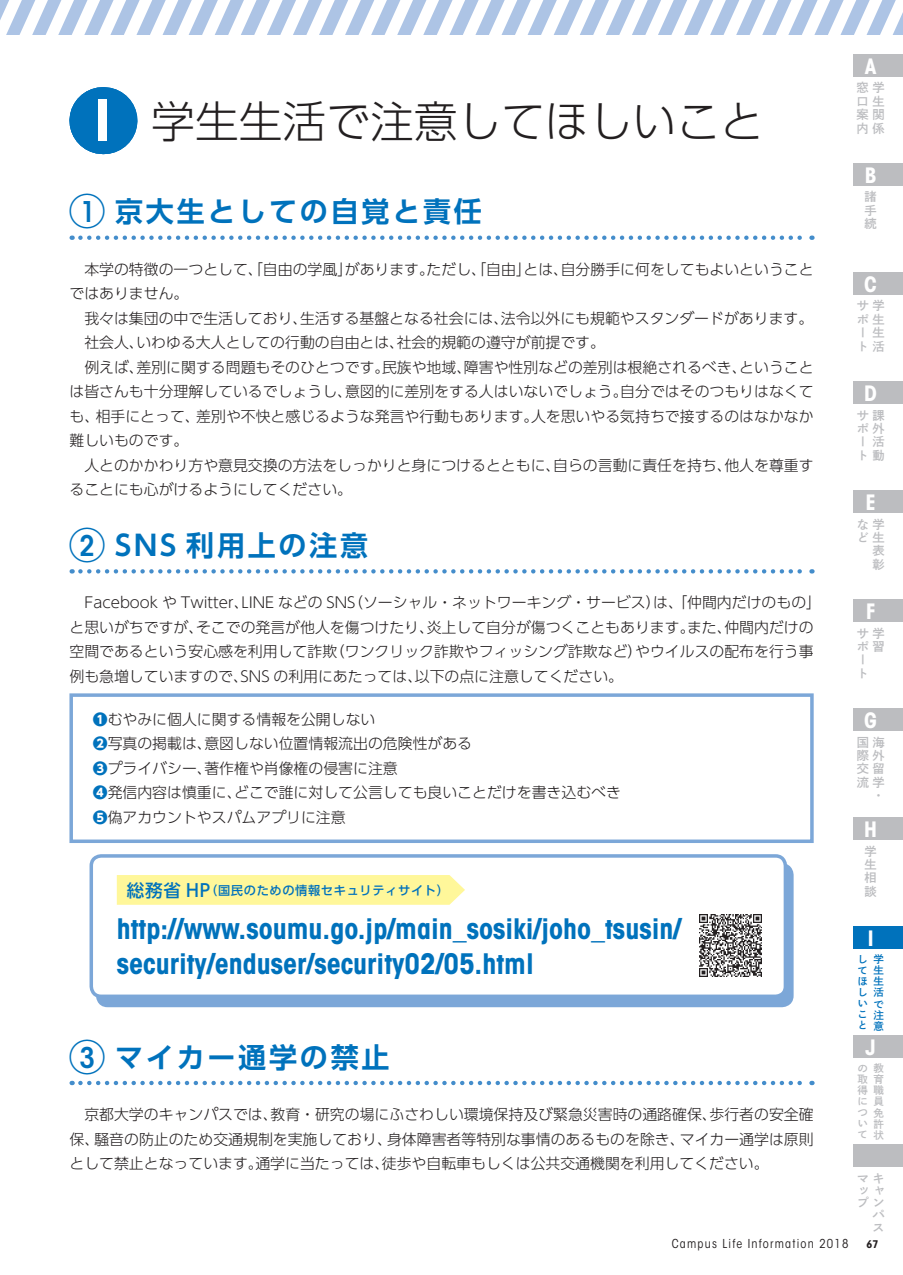
<style>
.page{position:relative;width:903px;height:1275px;background:#fff}
.page>*{position:absolute;margin:0;border:0;box-sizing:border-box;transform-origin:0 0}
.t1{font:43.75px "UD Shin Go Pr 6 N Light 90 msp RKSJ H";color:#231f20}
.t2{font:700 condensed 28px/35px "ITC Avant Garde Std";color:#0072bc}
.t3{font:28px "UD Shin Go Pr 6 N De Bold 90 msp RKSJ H";letter-spacing:.1em;color:#0072bc}
.t4{font:700 condensed 21px "ITC Avant Garde Std";color:#fff}
.t5{font:14.88px/24.5px "UD Shin Go Pr 6 N Light 90 msp RKSJ H";color:#231f20}
.t6{font:12.25px/13.5px "P Shuei Go Gin Std N B 90 msp RKSJ V";color:#bcbdc0}
.t7{font:condensed 12.25px "ITC Avant Garde Std";letter-spacing:.1em;color:#231f20}
.t8{font:12.25px "UD Shin Go Pr 6 N Medium 90 msp RKSJ H";letter-spacing:.05em;color:#0072bc}
.t9{font:10.5px/11px "P Shuei Go Gin Std N B 90 msp RKSJ V";color:#bcbdc0;text-align:justify}
.t10{font:10.5px/11px "P Shuei Go Gin Std N B 90 msp RKSJ V";color:#0072bc}
.t11{font:700 condensed 10.5px "ITC Avant Garde Std";color:#231f20}
.s1{font-family:"ITC Avant Garde Std";font-weight:700;font-stretch:condensed;font-size:56.7px;color:#fff}
.s2{font-size:39.38px}
.s3{font-family:"ITC Avant Garde Std";font-weight:600;font-stretch:condensed;font-size:28.35px}
.s4{font-family:"UD Shin Go Pr 6 N Heavy 90 msp RKSJ H";color:#0072bc}
.s5{font-size:17.5px}
</style>
<div class="page">
<div style="left:853px;top:55px;width:50px;height:22px;background:#bcbdc0"></div>
<div style="left:853px;top:164px;width:50px;height:22px;background:#bcbdc0"></div>
<div style="left:853px;top:273px;width:50px;height:22px;background:#bcbdc0"></div>
<div style="left:853px;top:382px;width:50px;height:22px;background:#bcbdc0"></div>
<div style="left:853px;top:491px;width:50px;height:22px;background:#bcbdc0"></div>
<div style="left:853px;top:600px;width:50px;height:22px;background:#bcbdc0"></div>
<div style="left:853px;top:709px;width:50px;height:22px;background:#bcbdc0"></div>
<div style="left:853px;top:818px;width:50px;height:22px;background:#bcbdc0"></div>
<div style="left:853px;top:1036px;width:50px;height:22px;background:#bcbdc0"></div>
<div style="left:853px;top:1145px;width:50px;height:22px;background:#bcbdc0"></div>
<div style="left:853px;top:927px;width:50px;height:22px;background:#0072bc"></div>
<svg style="left:0;top:0;width:903px;height:35px"></svg>
<hr style="left:103px;top:87px;width:1px;height:67px;background:#0072bc">
<svg style="left:80px;top:236px;width:732px;height:4px"></svg>
<svg style="left:80px;top:569px;width:732px;height:5px"></svg>
<svg style="left:80px;top:1081px;width:732px;height:4px"></svg>
<div style="left:69px;top:693px;width:745px;height:150px;border:4px solid #7ca7d8"></div>
<div style="left:98px;top:865px;width:694px;height:140px;background:#7ca7d8;border-radius:10px"></div>
<div style="left:96px;top:863px;width:697px;height:144px;border:4px solid #7ca7d8;border-radius:10px"></div>
<div style="left:91px;top:856px;width:694px;height:140px;background:#fff;border-radius:10px"></div>
<div style="left:90px;top:854px;width:697px;height:144px;border:4px solid #7ca7d8;border-radius:10px"></div>
<div style="left:117px;top:875px;width:348px;height:30px;background:#fff79a"></div>
<img style="left:700px;top:915px;width:62px;height:62px">
<h1 class="t1" style="left:95px;top:105px;width:670px"><span class="s1">I</span> 学生生活で注意してほしいこと</h1>
<h2 class="t3" style="left:67px;top:201px;width:416px"><span class="s2">○</span><span class="s3">1</span> 京大生としての自覚と責任</h2>
<p class="t5" style="left:69px;top:259px;width:746px">　本学の特徴の一つとして、「自由の学風」があります。ただし、「自由」とは、自分勝手に何をしてもよいということではありません。<br>　我々は集団の中で生活しており、生活する基盤となる社会には、法令以外にも規範やスタンダードがあります。　社会人、いわゆる大人としての行動の自由とは、社会的規範の遵守が前提です。<br>　例えば、差別に関する問題もそのひとつです。民族や地域、障害や性別などの差別は根絶されるべき、ということは皆さんも十分理解しているでしょうし、意図的に差別をする人はいないでしょう。自分ではそのつもりはなくても、相手にとって、差別や不快と感じるような発言や行動もあります。人を思いやる気持ちで接するのはなかなか難しいものです。<br>　人とのかかわり方や意見交換の方法をしっかりと身につけるとともに、自らの言動に責任を持ち、他人を尊重することにも心がけるようにしてください。</p>
<h2 class="t3" style="left:67px;top:535px;width:302px"><span class="s2">○</span><span class="s3">2</span> SNS 利用上の注意</h2>
<p class="t5" style="left:69px;top:593px;width:753px">　Facebook や Twitter、LINE などの SNS（ソーシャル・ネットワーキング・サービス）は、「仲間内だけのもの」と思いがちですが、そこでの発言が他人を傷つけたり、炎上して自分が傷つくこともあります。また、仲間内だけの空間であるという安心感を利用して詐欺（ワンクリック詐欺やフィッシング詐欺など）やウイルスの配布を行う事例も急増していますので、SNS の利用にあたっては、以下の点に注意してください。</p>
<p class="t5" style="left:93px;top:709px;width:530px"><span class="s4">❶</span>むやみに個人に関する情報を公開しない<br><span class="s4">❷</span>写真の掲載は、意図しない位置情報流出の危険性がある<br><span class="s4">❸</span>プライバシー、著作権や肖像権の侵害に注意<br><span class="s4">❹</span>発信内容は慎重に、どこで誰に対して公言しても良いことだけを書き込むべき<br><span class="s4">❺</span>偽アカウントやスパムアプリに注意</p>
<p class="t8" style="left:127px;top:885px;width:324px"><span class="s5">総務省 HP</span>（国民のための情報セキュリティサイト）</p>
<h2 class="t2" style="left:117px;top:914px;width:566px">http://www.soumu.go.jp/main_sosiki/joho_tsusin/ security/enduser/security02/05.html</h2>
<h2 class="t3" style="left:67px;top:1046px;width:324px"><span class="s2">○</span><span class="s3">3</span> マイカー通学の禁止</h2>
<p class="t5" style="left:69px;top:1104px;width:746px;text-align:justify">　京都大学のキャンパスでは、教育・研究の場にふさわしい環境保持及び緊急災害時の通路確保、歩行者の安全確保、騒音の防止のため交通規制を実施しており、身体障害者等特別な事情のあるものを除き、マイカー通学は原則として禁止となっています。通学に当たっては、徒歩や自転車もしくは公共交通機関を利用してください。</p>
<h3 class="t4" style="left:865px;top:58px;width:13px">A</h3>
<p class="t6" style="left:856px;top:83px;width:29px;text-align:justify">窓学口生案関内係</p>
<h3 class="t4" style="left:865px;top:167px;width:13px">B</h3>
<p class="t6" style="left:864px;top:192px;width:14px;text-align:justify">諸手続</p>
<h3 class="t4" style="left:864px;top:276px;width:14px">C</h3>
<p class="t6" style="left:857px;top:301px;width:29px">サ学ポ生ー<br>ト</p>
<p class="t6" style="left:872px;top:328px;width:13px">生活</p>
<h3 class="t4" style="left:864px;top:385px;width:14px">D</h3>
<p class="t6" style="left:857px;top:410px;width:29px">サ課ポ外ー<br>ト</p>
<p class="t6" style="left:872px;top:437px;width:13px">活動</p>
<h3 class="t4" style="left:865px;top:494px;width:12px">E</h3>
<p class="t6" style="left:857px;top:519px;width:29px;text-align:right">な学ど生表<br>彰</p>
<h3 class="t4" style="left:866px;top:603px;width:11px">F</h3>
<p class="t6" style="left:857px;top:628px;width:29px">サ学ポ習ー<br>ト</p>
<h3 class="t4" style="left:864px;top:712px;width:14px">G</h3>
<p class="t6" style="left:857px;top:737px;width:29px">国海</p>
<p class="t6" style="left:857px;top:750px;width:29px">際外</p>
<p class="t6" style="left:857px;top:764px;width:29px">交留</p>
<p class="t6" style="left:857px;top:777px;width:29px">流学</p>
<p class="t6" style="left:872px;top:791px;width:9px">・</p>
<h3 class="t4" style="left:864px;top:821px;width:14px">H</h3>
<p class="t6" style="left:864px;top:846px;width:14px;text-align:justify">学生相談</p>
<h3 class="t4" style="left:868px;top:930px;width:7px">I</h3>
<p class="t10" style="left:857px;top:955px;width:11px">してほしいこと</p>
<p class="t10" style="left:873px;top:955px;width:12px;text-align:justify">学生生活で注意</p>
<h3 class="t4" style="left:865px;top:1039px;width:12px">J</h3>
<p class="t9" style="left:857px;top:1064px;width:12px">の取得について</p>
<p class="t9" style="left:873px;top:1064px;width:12px">教育職員免許状</p>
<p class="t6" style="left:857px;top:1173px;width:29px;line-height:12.2px;text-align:right">マキッャプンパ<br>ス</p>
<p class="t7" style="left:672px;top:1237px;width:178px">Campus Life Information 2018</p>
<p class="t11" style="left:866px;top:1240px;width:13px">67</p>
</div>
